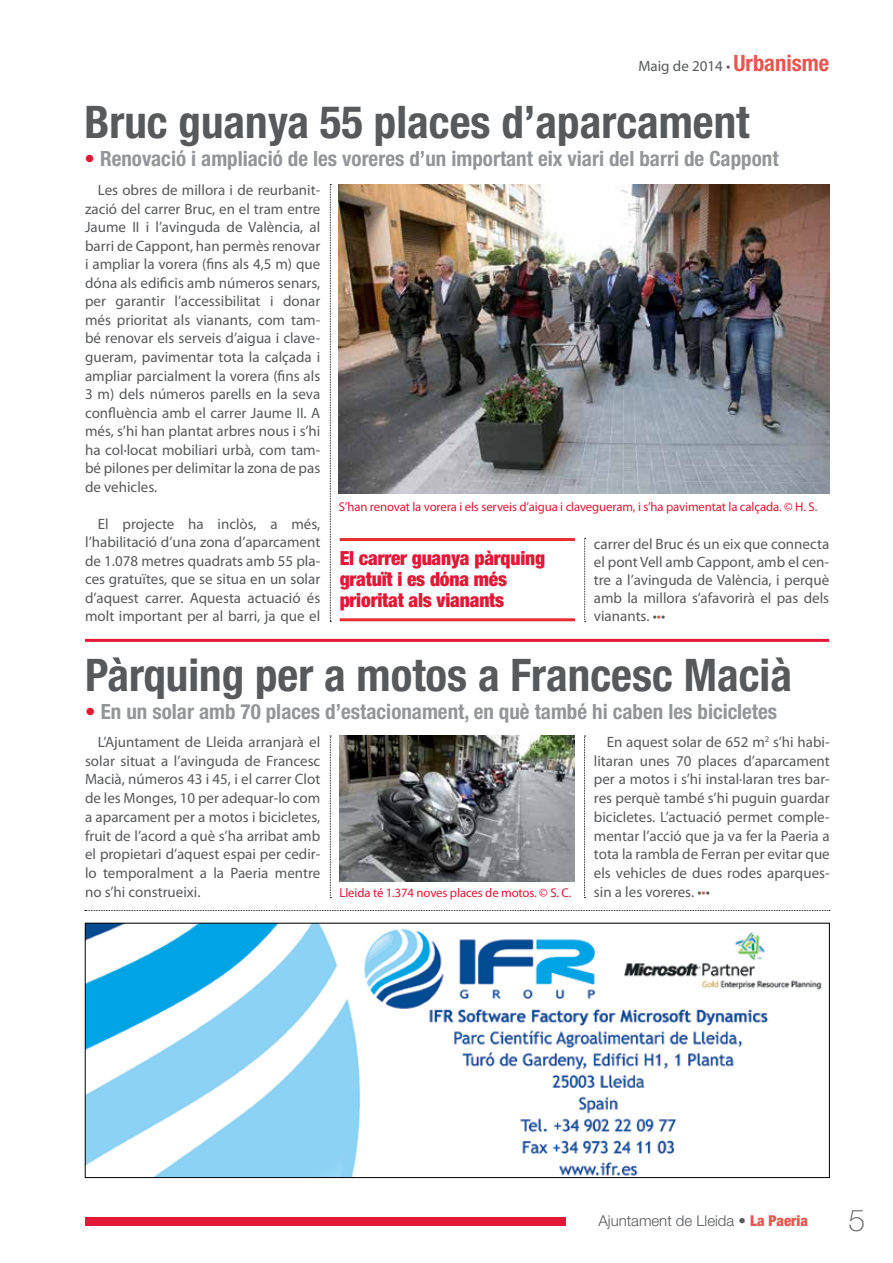
<style>
.page{position:relative;width:893px;height:1263px;background:#fff}
.page>*{position:absolute;margin:0;border:0;box-sizing:border-box;transform-origin:0 0}
.t1{font:700 condensed 45px "Helvetica Neue LT Std";color:#58595b}
.t2{font:100 30px "Helvetica Neue LT Std";color:#58595b}
.t3{font:700 condensed 21px "Helvetica Neue LT Std";color:#939598}
.t4{font:900 condensed 19.5px/21px "Helvetica Neue LT Std";letter-spacing:-.01em;color:#e31837}
.t5{font:15px/18.5px "Myriad Pro";color:#58595b;text-align:justify}
.t6{font:300 15px "Helvetica Neue LT Std";color:#58595b}
.t7{font:12.75px "Myriad Pro";letter-spacing:-.01em;color:#e31837}
.s1{font-family:"Helvetica Neue LT Std";font-weight:700;font-stretch:condensed;font-size:22.5px;color:#e85752}
.s2{color:#e31837}
.s3{color:#d95943}
.s4{font-weight:500}
.s5{font-weight:900;font-stretch:condensed;color:#e85752}
</style>
<div class="page">
<div style="left:85px;top:1217px;width:481px;height:9px;background:#e31837"></div>
<img style="left:339px;top:184px;width:490px;height:310px">
<img style="left:339px;top:736px;width:236px;height:146px">
<hr style="left:85px;top:639px;width:744px;height:3px;background:#e31837">
<svg style="left:330px;top:184px;width:1px;height:438px"></svg>
<svg style="left:330px;top:736px;width:1px;height:162px"></svg>
<svg style="left:584px;top:736px;width:1px;height:162px"></svg>
<svg style="left:584px;top:538px;width:2px;height:84px"></svg>
<hr style="left:340px;top:538px;width:235px;height:3px;background:#e72f30">
<hr style="left:340px;top:618px;width:235px;height:3px;background:#e72f30">
<img style="left:87px;top:925px;width:735px;height:251px">
<div style="left:85px;top:923px;width:745px;height:255px;border:1px solid #000"></div>
<svg style="left:85px;top:910px;width:745px;height:1px"></svg>
<p class="t5" style="left:638px;top:57px;width:192px">Maig de 2014 • <span class="s1">Urbanisme</span></p>
<h1 class="t1" style="left:84px;top:95px;width:667px">Bruc guanya 55 places d’aparcament</h1>
<h3 class="t3" style="left:84px;top:146px;width:696px"><span class="s2">•</span> Renovació i ampliació de les voreres d’un important eix viari del barri de Cappont</h3>
<p class="t5" style="left:85px;top:181px;width:237px;text-indent:13px">Les obres de millora i de reurbanit&shy;zació del carrer Bruc, en el tram entre Jaume II i l’avinguda de València, al barri de Cappont, han permès renovar i ampliar la vorera (fins als 4,5 m) que dóna als edificis amb números senars, per garantir l’accessibilitat i donar més prioritat als vianants, com tam&shy;bé renovar els serveis d’aigua i clave&shy;gueram, pavimentar tota la calçada i ampliar parcialment la vorera (fins als 3 m) dels números parells en la seva confluència amb el carrer Jaume II. A més, s’hi han plantat arbres nous i s’hi ha col·locat mobiliari urbà, com tam&shy;bé pilones per delimitar la zona de pas de vehicles.</p>
<p class="t5" style="left:85px;top:514px;width:237px;text-indent:13px">El projecte ha inclòs, a més, l’habilitació d’una zona d’aparcament de 1.078 metres quadrats amb 55 pla&shy;ces gratuïtes, que se situa en un solar d’aquest carrer. Aquesta actuació és molt important per al barri, ja que el</p>
<p class="t7" style="left:339px;top:499px;width:480px">S’han renovat la vorera i els serveis d’aigua i clavegueram, i s’ha pavimentat la calçada. © H. S.</p>
<h3 class="t4" style="left:340px;top:547px;width:207px">El carrer guanya pàrquing gratuït i es dóna més prioritat als vianants</h3>
<p class="t5" style="left:594px;top:535px;width:237px;line-height:18px">carrer del Bruc és un eix que connecta el pont Vell amb Cappont, amb el cen&shy;tre a l’avinguda de València, i perquè amb la millora s’afavorirà el pas dels vianants. •<span class="s3">•</span>•</p>
<h1 class="t1" style="left:85px;top:648px;width:708px">Pàrquing per a motos a Francesc Macià</h1>
<h3 class="t3" style="left:85px;top:699px;width:693px"><span class="s2">•</span> En un solar amb 70 places d’estacionament, en què també hi caben les bicicletes</h3>
<p class="t5" style="left:85px;top:732px;width:237px;text-indent:13px">L’Ajuntament de Lleida arranjarà el solar situat a l’avinguda de Francesc Macià, números 43 i 45, i el carrer Clot de les Monges, 10 per adequar-lo com a aparcament per a motos i bicicletes, fruit de l’acord a què s’ha arribat amb el propietari d’aquest espai per cedir&shy;lo temporalment a la Paeria mentre no s’hi construeixi.</p>
<p class="t5" style="left:594px;top:732px;width:237px;text-indent:13px">En aquest solar de 652 m<sup>2</sup> s’hi habi&shy;litaran unes 70 places d’aparcament per a motos i s’hi instal·laran tres bar&shy;res perquè també s’hi puguin guardar bicicletes. L’actuació permet comple&shy;mentar l’acció que ja va fer la Paeria a tota la rambla de Ferran per evitar que els vehicles de dues rodes aparques&shy;sin a les voreres. •<span class="s3">•</span>•</p>
<p class="t7" style="left:339px;top:885px;width:234px">Lleida té 1.374 noves places de motos. © S. C.</p>
<p class="t6" style="left:598px;top:1211px;width:211px">Ajuntament de Lleida <span class="s4">•</span> <span class="s5">La Paeria</span></p>
<h2 class="t2" style="left:848px;top:1203px;width:18px">5</h2>
</div>
